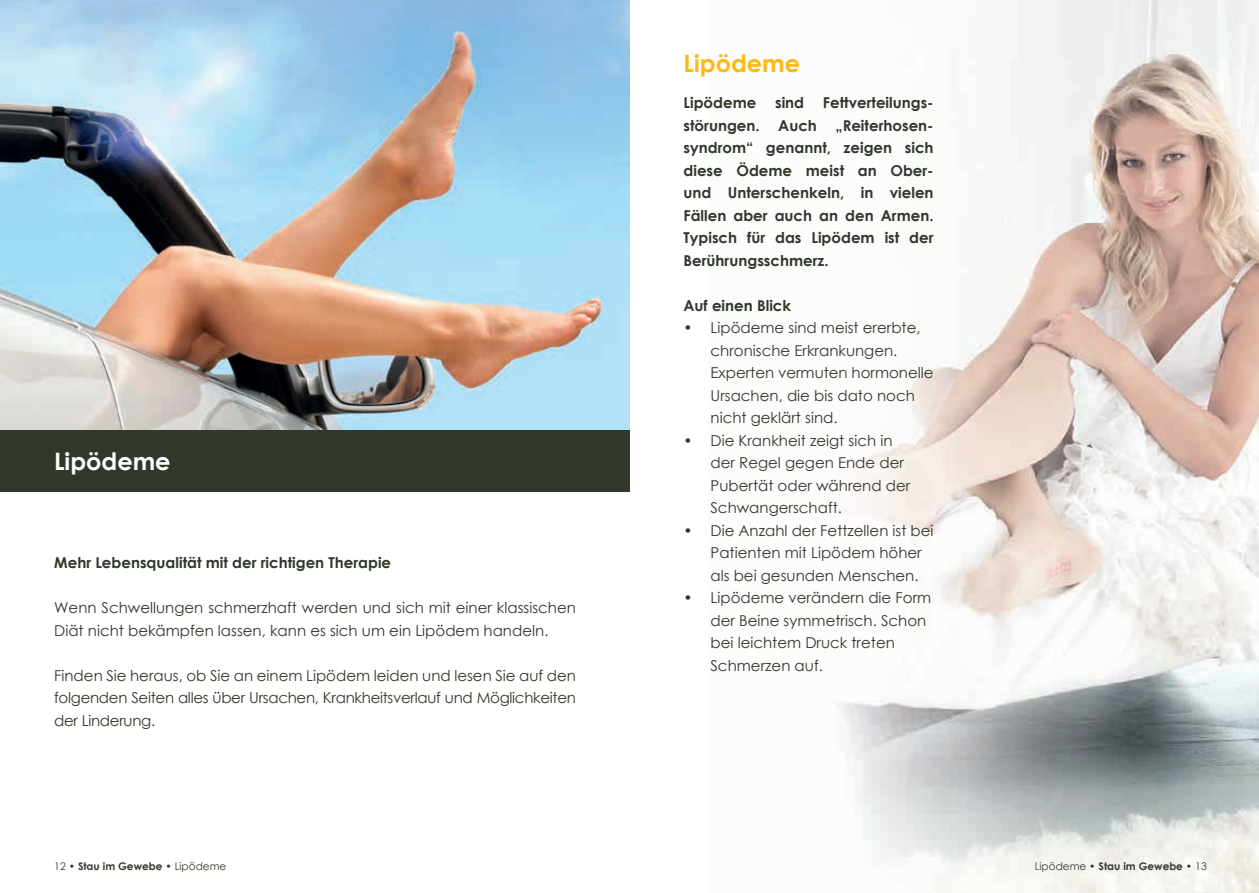
<style>
.page{position:relative;width:1259px;height:893px;background:#fff}
.page>*{position:absolute;margin:0;border:0;box-sizing:border-box;transform-origin:0 0}
.t1{font:700 24px "Century Gothic";color:#fcb814}
.t2{font:700 24px "Century Gothic";color:#fff}
.t3{font:15px/22.5px "Century Gothic";color:#30382b}
.t4{font:700 15px/22.5px "Century Gothic";color:#30382b;text-align:justify}
.t5{font:10.5px "Century Gothic";color:#30382b}
.s1{font-weight:700}
</style>
<div class="page">
<img style="left:0;top:0;width:629px;height:430px">
<img style="left:837px;top:0;width:422px;height:893px">
<div style="left:0;top:431px;width:629px;height:61px;background:#30382b"></div>
<h1 class="t2" style="left:54px;top:443px;width:118px">Lipödeme</h1>
<p class="t4" style="left:54px;top:551px;width:338px">Mehr Lebensqualität mit der richtigen Therapie</p>
<p class="t3" style="left:54px;top:596px;width:523px">Wenn Schwellungen schmerzhaft werden und sich mit einer klassischen<br>Diät nicht bekämpfen lassen, kann es sich um ein Lipödem handeln.</p>
<p class="t3" style="left:54px;top:664px;width:523px;text-align:justify">Finden Sie heraus, ob Sie an einem Lipödem leiden und lesen Sie auf den folgenden Seiten alles über Ursachen, Krankheitsverlauf und Möglichkeiten der Linderung.</p>
<h1 class="t1" style="left:683px;top:45px;width:118px">Lipödeme</h1>
<p class="t4" style="left:683px;top:91px;width:252px">Lipödeme sind Fettverteilungs&shy;störungen. Auch „Reiterhosen&shy;syndrom“ genannt, zeigen sich diese Ödeme meist an Ober&shy;und Unterschenkeln, in vielen Fällen aber auch an den Armen.<br>Typisch für das Lipödem ist der Berührungsschmerz.</p>
<p class="t4" style="left:683px;top:293px;width:109px">Auf einen Blick</p>
<p class="t3" style="left:710px;top:316px;width:225px;text-indent:-27px">• Lipödeme sind meist ererbte, chronische Erkrankungen.<br>Experten vermuten hormonelle<br>Ursachen, die bis dato noch nicht geklärt sind.</p>
<p class="t3" style="left:710px;top:429px;width:201px;text-indent:-27px">• Die Krankheit zeigt sich in der Regel gegen Ende der<br>Pubertät oder während der<br>Schwangerschaft.</p>
<p class="t3" style="left:710px;top:519px;width:225px;text-indent:-27px">• Die Anzahl der Fettzellen ist bei<br>Patienten mit Lipödem höher als bei gesunden Menschen.</p>
<p class="t3" style="left:710px;top:586px;width:222px;text-indent:-27px">• Lipödeme verändern die Form der Beine symmetrisch. Schon bei leichtem Druck treten<br>Schmerzen auf.</p>
<p class="t5" style="left:54px;top:859px;width:174px">12 • <span class="s1">Stau im Gewebe</span> • Lipödeme</p>
<p class="t5" style="left:1034px;top:859px;width:174px">Lipödeme • <span class="s1">Stau im Gewebe</span> • 13</p>
</div>
